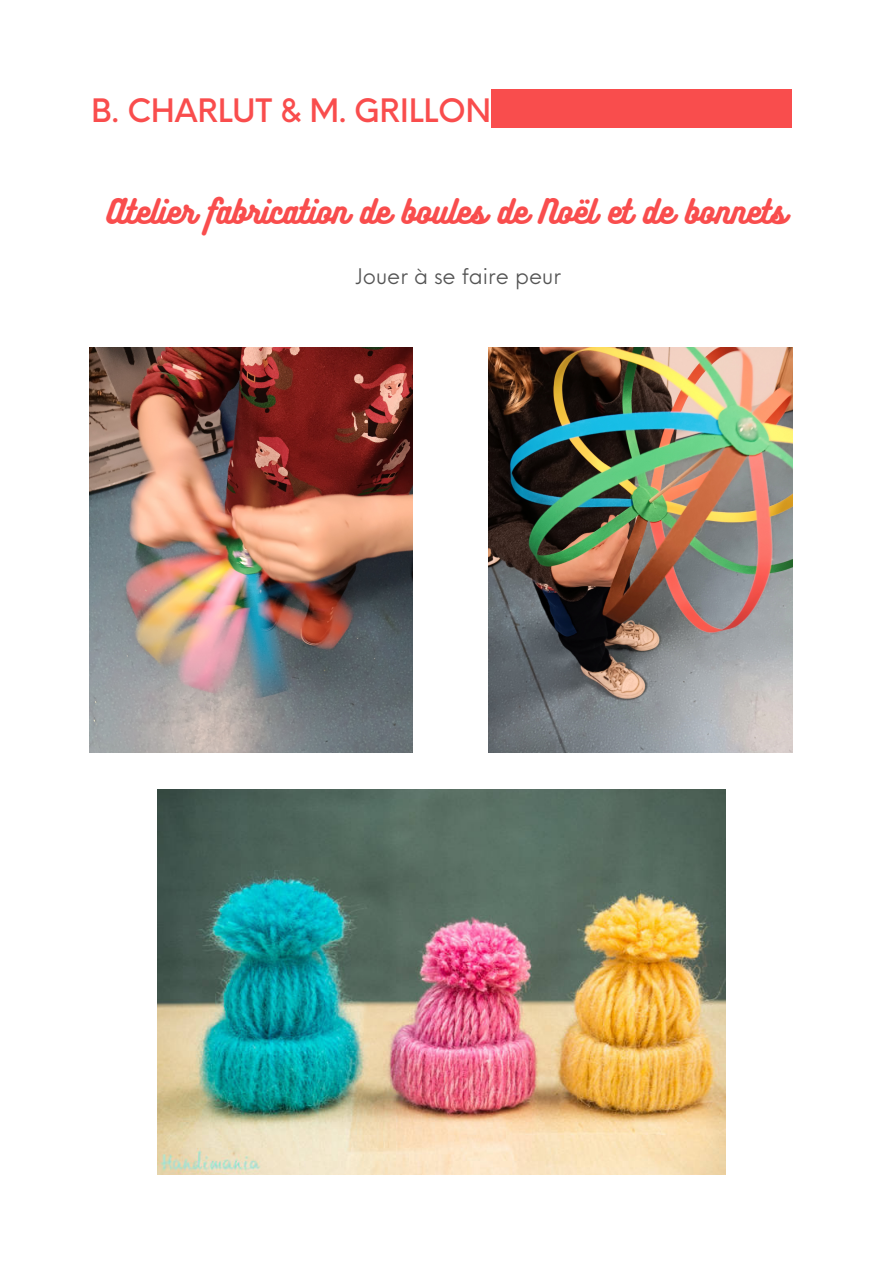
<style>
.page{position:relative;width:893px;height:1264px;background:#fff}
.page>*{position:absolute;margin:0;border:0;box-sizing:border-box;transform-origin:0 0}
.t1{font:500 31.5px "Neue Einstellung";letter-spacing:-.01em;color:#f94d4d}
.t2{font:30px "Bukhari Script";color:#f94d4d}
.t3{font:21px "Neue Einstellung";color:#545454}
</style>
<div class="page">
<div style="left:491px;top:89px;width:300px;height:38px;background:#f94d4d"></div>
<img style="left:89px;top:347px;width:323px;height:405px">
<img style="left:488px;top:347px;width:304px;height:405px">
<img style="left:157px;top:789px;width:568px;height:385px">
<p class="t1" style="left:91px;top:82px;width:401px">B. CHARLUT &amp; M. GRILLON</p>
<p class="t2" style="left:107px;top:192px;width:680px">Atelier fabrication de boules de Noël et de bonnets</p>
<p class="t3" style="left:355px;top:257px;width:207px">Jouer à se faire peur</p>
</div>
